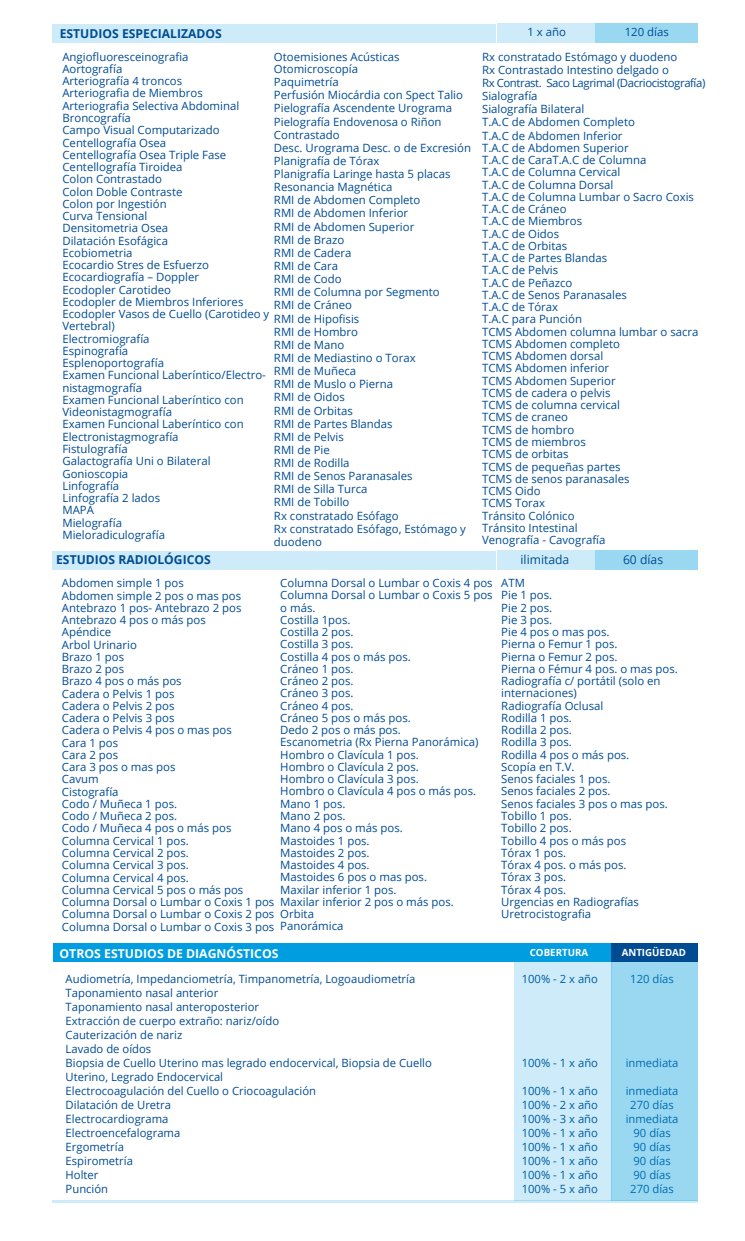
<style>
.page{position:relative;width:745px;height:1241px;background:#fff}
.page>*{position:absolute;margin:0;border:0;box-sizing:border-box;transform-origin:0 0}
.t1{font:700 12.25px "Open Sans";color:#004c93}
.t2{font:700 12.25px "Open Sans";color:#fff}
.t3{font:12.25px "Open Sans";color:#004c93}
.t4{font:11.38px/12.2px "Open Sans";color:#004c93}
.t5{font:700 9.8px "Open Sans";color:#fff}
</style>
<div class="page">
<div style="left:497px;top:550px;width:97px;height:20px;background:#cdebf8"></div>
<div style="left:594px;top:550px;width:103px;height:20px;background:#9ad8f2"></div>
<div style="left:497px;top:24px;width:97px;height:19px;background:#cdebf8"></div>
<div style="left:594px;top:24px;width:103px;height:19px;background:#9ad8f2"></div>
<div style="left:52px;top:551px;width:443px;height:19px;background:#cdebf8"></div>
<div style="left:513px;top:948px;width:98px;height:252px;background:#cdebf8"></div>
<div style="left:611px;top:948px;width:86px;height:252px;background:#9ad8f2"></div>
<div style="left:513px;top:943px;width:98px;height:18px;background:#009ee0"></div>
<div style="left:611px;top:943px;width:86px;height:18px;background:#004c93"></div>
<div style="left:53px;top:943px;width:460px;height:18px;background:#009ee0"></div>
<div style="left:52px;top:24px;width:443px;height:19px;background:#cdebf8"></div>
<hr style="left:52px;top:1199px;width:645px;height:3px;background:#009ee0">
<p class="t1" style="left:60px;top:25px;width:163px">ESTUDIOS ESPECIALIZADOS</p>
<p class="t4" style="left:62px;top:50px;width:208px">Angiofluoresceinografia<br>Aortografía<br>Arteriografía 4 troncos<br>Arteriografia de Miembros<br>Arteriografia Selectiva Abdominal<br>Broncografía<br>Campo Visual Computarizado<br>Centellografía Osea<br>Centellografía Osea Triple Fase<br>Centellografía Tiroidea<br>Colon Contrastado<br>Colon Doble Contraste<br>Colon por Ingestión<br>Curva Tensional<br>Densitometria Osea<br>Dilatación Esofágica<br>Ecobiometria<br>Ecocardio Stres de Esfuerzo<br>Ecocardiografía – Doppler<br>Ecodopler Carotideo<br>Ecodopler de Miembros Inferiores<br>Ecodopler Vasos de Cuello (Carotideo y<br>Vertebral)<br>Electromiografía<br>Espinografía<br>Esplenoportografía<br>Examen Funcional Laberíntico/Electro&shy;nistagmografía<br>Examen Funcional Laberíntico con<br>Videonistagmografía<br>Examen Funcional Laberíntico con<br>Electronistagmografía<br>Fistulografía<br>Galactografía Uni o Bilateral<br>Gonioscopia<br>Linfografía<br>Linfografía 2 lados<br>MAPA<br>Mielografía<br>Mieloradiculografía</p>
<p class="t4" style="left:274px;top:50px;width:198px;line-height:13.1px">Otoemisiones Acústicas<br>Otomicroscopía<br>Paquimetría<br>Perfusión Miocárdia con Spect Talio<br>Pielografía Ascendente Urograma<br>Pielografía Endovenosa o Riñon<br>Contrastado<br>Desc. Urograma Desc. o de Excresión<br>Planigrafía de Tórax<br>Planigrafía Laringe hasta 5 placas<br>Resonancia Magnética<br>RMI de Abdomen Completo<br>RMI de Abdomen Inferior<br>RMI de Abdomen Superior<br>RMI de Brazo<br>RMI de Cadera<br>RMI de Cara<br>RMI de Codo<br>RMI de Columna por Segmento<br>RMI de Cráneo<br>RMI de Hipofisis<br>RMI de Hombro<br>RMI de Mano<br>RMI de Mediastino o Torax<br>RMI de Muñeca<br>RMI de Muslo o Pierna<br>RMI de Oidos<br>RMI de Orbitas<br>RMI de Partes Blandas<br>RMI de Pelvis<br>RMI de Pie<br>RMI de Rodilla<br>RMI de Senos Paranasales<br>RMI de Silla Turca<br>RMI de Tobillo<br>Rx constratado Esófago<br>Rx constratado Esófago, Estómago y duodeno</p>
<p class="t4" style="left:527px;top:26px;width:40px">1 x año</p>
<p class="t4" style="left:624px;top:26px;width:46px">120 días</p>
<p class="t4" style="left:482px;top:50px;width:225px">Rx constratado Estómago y duodeno<br>Rx Contrastado Intestino delgado o<br>Rx Contrast. Saco Lagrimal (Dacriocistografía)<br>Sialografía<br>Sialografía Bilateral<br>T.A.C de Abdomen Completo<br>T.A.C de Abdomen Inferior<br>T.A.C de Abdomen Superior<br>T.A.C de CaraT.A.C de Columna<br>T.A.C de Columna Cervical<br>T.A.C de Columna Dorsal<br>T.A.C de Columna Lumbar o Sacro Coxis<br>T.A.C de Cráneo<br>T.A.C de Miembros<br>T.A.C de Oidos<br>T.A.C de Orbitas<br>T.A.C de Partes Blandas<br>T.A.C de Pelvis<br>T.A.C de Peñazco<br>T.A.C de Senos Paranasales<br>T.A.C de Tórax<br>T.A.C para Punción<br>TCMS Abdomen columna lumbar o sacra<br>TCMS Abdomen completo<br>TCMS Abdomen dorsal<br>TCMS Abdomen inferior<br>TCMS Abdomen Superior<br>TCMS de cadera o pelvis<br>TCMS de columna cervical<br>TCMS de craneo<br>TCMS de hombro<br>TCMS de miembros<br>TCMS de orbitas<br>TCMS de pequeñas partes<br>TCMS de senos paranasales<br>TCMS Oido<br>TCMS Torax<br>Tránsito Colónico<br>Tránsito Intestinal<br>Venografía - Cavografía</p>
<p class="t1" style="left:56px;top:551px;width:156px">ESTUDIOS RADIOLÓGICOS</p>
<p class="t3" style="left:520px;top:551px;width:50px">ilimitada</p>
<p class="t3" style="left:622px;top:551px;width:42px">60 días</p>
<p class="t4" style="left:62px;top:576px;width:214px">Abdomen simple 1 pos<br>Abdomen simple 2 pos o mas pos<br>Antebrazo 1 pos- Antebrazo 2 pos<br>Antebrazo 4 pos o más pos<br>Apéndice<br>Arbol Urinario<br>Brazo 1 pos<br>Brazo 2 pos<br>Brazo 4 pos o más pos<br>Cadera o Pelvis 1 pos<br>Cadera o Pelvis 2 pos<br>Cadera o Pelvis 3 pos<br>Cadera o Pelvis 4 pos o mas pos<br>Cara 1 pos<br>Cara 2 pos<br>Cara 3 pos o mas pos<br>Cavum<br>Cistografía<br>Codo / Muñeca 1 pos.<br>Codo / Muñeca 2 pos.<br>Codo / Muñeca 4 pos o más pos<br>Columna Cervical 1 pos.<br>Columna Cervical 2 pos.<br>Columna Cervical 3 pos.<br>Columna Cervical 4 pos.<br>Columna Cervical 5 pos o más pos<br>Columna Dorsal o Lumbar o Coxis 1 pos<br>Columna Dorsal o Lumbar o Coxis 2 pos<br>Columna Dorsal o Lumbar o Coxis 3 pos</p>
<p class="t4" style="left:280px;top:576px;width:214px">Columna Dorsal o Lumbar o Coxis 4 pos<br>Columna Dorsal o Lumbar o Coxis 5 pos o más.<br>Costilla 1pos.<br>Costilla 2 pos.<br>Costilla 3 pos.<br>Costilla 4 pos o más pos.<br>Cráneo 1 pos.<br>Cráneo 2 pos.<br>Cráneo 3 pos.<br>Cráneo 4 pos.<br>Cráneo 5 pos o más pos.<br>Dedo 2 pos o más pos.<br>Escanometria (Rx Pierna Panorámica)<br>Hombro o Clavícula 1 pos.<br>Hombro o Clavícula 2 pos.<br>Hombro o Clavícula 3 pos.<br>Hombro o Clavícula 4 pos o más pos.<br>Mano 1 pos.<br>Mano 2 pos.<br>Mano 4 pos o más pos.<br>Mastoides 1 pos.<br>Mastoides 2 pos.<br>Mastoides 4 pos.<br>Mastoides 6 pos o mas pos.<br>Maxilar inferior 1 pos.<br>Maxilar inferior 2 pos o más pos.<br>Orbita<br>Panorámica</p>
<p class="t4" style="left:501px;top:576px;width:178px">ATM<br>Pie 1 pos.<br>Pie 2 pos.<br>Pie 3 pos.<br>Pie 4 pos o mas pos.<br>Pierna o Femur 1 pos.<br>Pierna o Femur 2 pos.<br>Pierna o Fémur 4 pos. o mas pos.<br>Radiografía c/ portátil (solo en internaciones)<br>Radiografía Oclusal<br>Rodilla 1 pos.<br>Rodilla 2 pos.<br>Rodilla 3 pos.<br>Rodilla 4 pos o más pos.<br>Scopía en T.V.<br>Senos faciales 1 pos.<br>Senos faciales 2 pos.<br>Senos faciales 3 pos o mas pos.<br>Tobillo 1 pos.<br>Tobillo 2 pos.<br>Tobillo 4 pos o más pos<br>Tórax 1 pos.<br>Tórax 4 pos. o más pos.<br>Tórax 3 pos.<br>Tórax 4 pos.<br>Urgencias en Radiografías<br>Uretrocistografia</p>
<p class="t2" style="left:59px;top:944px;width:220px">OTROS ESTUDIOS DE DIAGNÓSTICOS</p>
<p class="t5" style="left:529px;top:945px;width:60px">COBERTURA</p>
<p class="t5" style="left:621px;top:945px;width:66px">ANTIGÜEDAD</p>
<p class="t4" style="left:66px;top:972px;width:351px">Audiometría, Impedanciometría, Timpanometría, Logoaudiometría</p>
<p class="t4" style="left:521px;top:972px;width:78px">100% - 2 x año</p>
<p class="t4" style="left:629px;top:972px;width:45px">120 días</p>
<p class="t4" style="left:66px;top:985px;width:367px;line-height:14px">Taponamiento nasal anterior<br>Taponamiento nasal anteroposterior<br>Extracción de cuerpo extraño: nariz/oído<br>Cauterización de nariz<br>Lavado de oídos<br>Biopsia de Cuello Uterino mas legrado endocervical, Biopsia de Cuello</p>
<p class="t4" style="left:521px;top:1056px;width:78px">100% - 1 x año</p>
<p class="t4" style="left:625px;top:1056px;width:54px">inmediata</p>
<p class="t4" style="left:66px;top:1069px;width:252px;line-height:14px">Uterino, Legrado Endocervical<br>Electrocoagulación del Cuello o Criocoagulación</p>
<p class="t4" style="left:521px;top:1084px;width:78px">100% - 1 x año</p>
<p class="t4" style="left:625px;top:1084px;width:54px">inmediata</p>
<p class="t4" style="left:66px;top:1098px;width:107px">Dilatación de Uretra</p>
<p class="t4" style="left:521px;top:1098px;width:78px">100% - 2 x año</p>
<p class="t4" style="left:630px;top:1098px;width:45px">270 días</p>
<p class="t4" style="left:66px;top:1112px;width:104px">Electrocardiograma</p>
<p class="t4" style="left:521px;top:1112px;width:78px">100% - 3 x año</p>
<p class="t4" style="left:625px;top:1112px;width:54px">inmediata</p>
<p class="t4" style="left:66px;top:1126px;width:116px">Electroencefalograma</p>
<p class="t4" style="left:521px;top:1126px;width:78px">100% - 1 x año</p>
<p class="t4" style="left:633px;top:1126px;width:39px">90 días</p>
<p class="t4" style="left:66px;top:1140px;width:60px">Ergometría</p>
<p class="t4" style="left:521px;top:1140px;width:78px">100% - 1 x año</p>
<p class="t4" style="left:633px;top:1140px;width:39px">90 días</p>
<p class="t4" style="left:66px;top:1154px;width:69px">Espirometría</p>
<p class="t4" style="left:521px;top:1154px;width:78px">100% - 1 x año</p>
<p class="t4" style="left:633px;top:1154px;width:39px">90 días</p>
<p class="t4" style="left:66px;top:1168px;width:34px">Holter</p>
<p class="t4" style="left:521px;top:1168px;width:78px">100% - 1 x año</p>
<p class="t4" style="left:633px;top:1168px;width:39px">90 días</p>
<p class="t4" style="left:66px;top:1182px;width:44px">Punción</p>
<p class="t4" style="left:521px;top:1182px;width:78px">100% - 5 x año</p>
<p class="t4" style="left:630px;top:1182px;width:45px">270 días</p>
</div>
